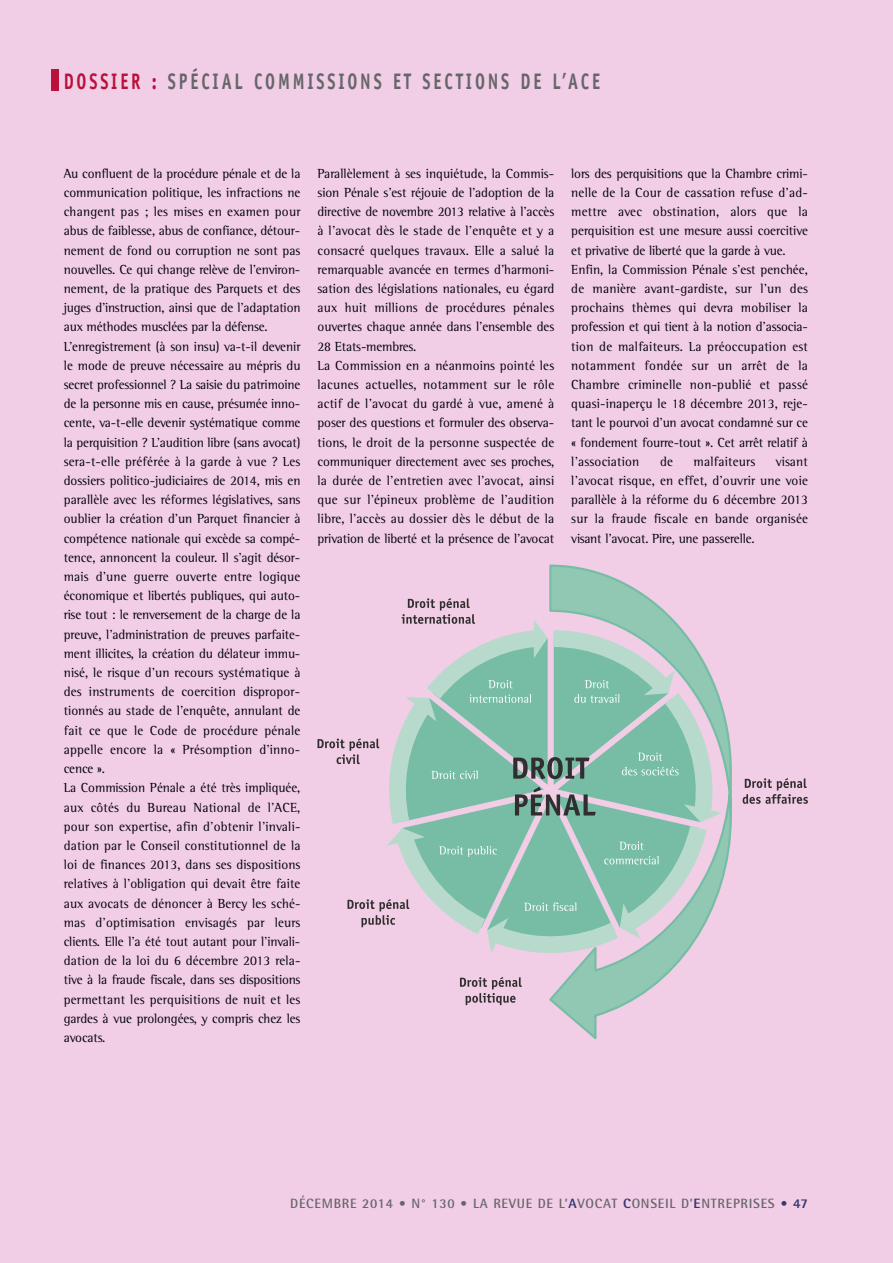
<style>
.page{position:relative;width:893px;height:1263px;background:#f2cee6}
.page>*{position:absolute;margin:0;border:0;box-sizing:border-box;transform-origin:0 0}
.t1{font:700 22.5px "Officina Sans";letter-spacing:.165em;color:#66666a;scale:.75 1}
.t2{font:13.5px/19.2px "Rotis Semi Serif";color:#000006}
.t3{font:700 13.5px "Rotis Semi Sans";letter-spacing:.055em;color:#66666a}
.s1{color:#b8113c}
.s2{font-weight:800;color:#383870}
.s3{color:#383870}
</style>
<div class="page">
<div style="left:51px;top:70px;width:7px;height:21px;background:#b8113c"></div>
<svg style="left:549px;top:565px;width:183px;height:474px"></svg>
<svg style="left:743px;top:778px;width:65px;height:26px"></svg>
<svg style="left:317px;top:598px;width:405px;height:360px"></svg>
<svg style="left:460px;top:977px;width:62px;height:28px"></svg>
<h1 class="t1" style="left:64px;top:73px;width:717px"><span class="s1">DOSSIER :</span> SPÉCIAL COMMISSIONS ET SECTIONS DE L’ACE</h1>
<p class="t2" style="left:64px;top:165px;width:238px">Au confluent de la procédure pénale et de la communication politique, les infractions ne changent pas ; les mises en examen pour abus de faiblesse, abus de confiance, détour&shy;nement de fond ou corruption ne sont pas nouvelles. Ce qui change relève de l’environ&shy;nement, de la pratique des Parquets et des juges d’instruction, ainsi que de l’adaptation aux méthodes musclées par la défense.<br>L’enregistrement (à son insu) va-t-il devenir le mode de preuve nécessaire au mépris du secret professionnel ? La saisie du patrimoine de la personne mis en cause, présumée inno&shy;cente, va-t-elle devenir systématique comme la perquisition ? L’audition libre (sans avocat) sera-t-elle préférée à la garde à vue ? Les dossiers politico-judiciaires de 2014, mis en parallèle avec les réformes législatives, sans oublier la création d’un Parquet financier à compétence nationale qui excède sa compé&shy;tence, annoncent la couleur. Il s’agit désor&shy;mais d’une guerre ouverte entre logique économique et libertés publiques, qui auto&shy;rise tout : le renversement de la charge de la preuve, l’administration de preuves parfaite&shy;ment illicites, la création du délateur immu&shy;nisé, le risque d’un recours systématique à des instruments de coercition dispropor&shy;tionnés au stade de l’enquête, annulant de fait ce que le Code de procédure pénale appelle encore la « Présomption d’inno&shy;cence ».<br>La Commission Pénale a été très impliquée, aux côtés du Bureau National de l’ACE, pour son expertise, afin d’obtenir l’invali&shy;dation par le Conseil constitutionnel de la loi de finances 2013, dans ses dispositions relatives à l’obligation qui devait être faite aux avocats de dénoncer à Bercy les sché&shy;mas d’optimisation envisagés par leurs clients. Elle l’a été tout autant pour l’invali&shy;dation de la loi du 6 décembre 2013 rela&shy;tive à la fraude fiscale, dans ses dispositions permettant les perquisitions de nuit et les gardes à vue prolongées, y compris chez les avocats.</p>
<p class="t2" style="left:318px;top:165px;width:238px">Parallèlement à ses inquiétude, la Commis&shy;sion Pénale s’est réjouie de l’adoption de la directive de novembre 2013 relative à l’accès à l’avocat dès le stade de l’enquête et y a consacré quelques travaux. Elle a salué la remarquable avancée en termes d’harmoni&shy;sation des législations nationales, eu égard aux huit millions de procédures pénales ouvertes chaque année dans l’ensemble des 28 Etats-membres.<br>La Commission en a néanmoins pointé les lacunes actuelles, notamment sur le rôle actif de l’avocat du gardé à vue, amené à poser des questions et formuler des observa&shy;tions, le droit de la personne suspectée de communiquer directement avec ses proches, la durée de l’entretien avec l’avocat, ainsi que sur l’épineux problème de l’audition libre, l’accès au dossier dès le début de la privation de liberté et la présence de l’avocat</p>
<p class="t2" style="left:571px;top:165px;width:238px">lors des perquisitions que la Chambre crimi&shy;nelle de la Cour de cassation refuse d’ad&shy;mettre avec obstination, alors que la perquisition est une mesure aussi coercitive et privative de liberté que la garde à vue.<br>Enfin, la Commission Pénale s’est penchée, de manière avant-gardiste, sur l’un des prochains thèmes qui devra mobiliser la profession et qui tient à la notion d’associa&shy;tion de malfaiteurs. La préoccupation est notamment fondée sur un arrêt de la Chambre criminelle non-publié et passé quasi-inaperçu le 18 décembre 2013, reje&shy;tant le pourvoi d’un avocat condamné sur ce « fondement fourre-tout ». Cet arrêt relatif à l’association</p>
<p class="t2" style="left:660px;top:453px;width:14px">de</p>
<p class="t2" style="left:694px;top:453px;width:63px">malfaiteurs</p>
<p class="t2" style="left:571px;top:453px;width:238px;text-align:justify;text-indent:205px">visant l’avocat risque, en effet, d’ouvrir une voie parallèle à la réforme du 6 décembre 2013 sur la fraude fiscale en bande organisée visant l’avocat. Pire, une passerelle.</p>
<p class="t3" style="left:290px;top:1198px;width:519px">DÉCEMBRE 2014 • N° 130 • LA REVUE DE L’<span class="s2">A</span>VOCAT <span class="s2">C</span>ONSEIL D’<span class="s2">E</span>NTREPRISES <span class="s3">•</span> <span class="s2">47</span></p>
</div>
